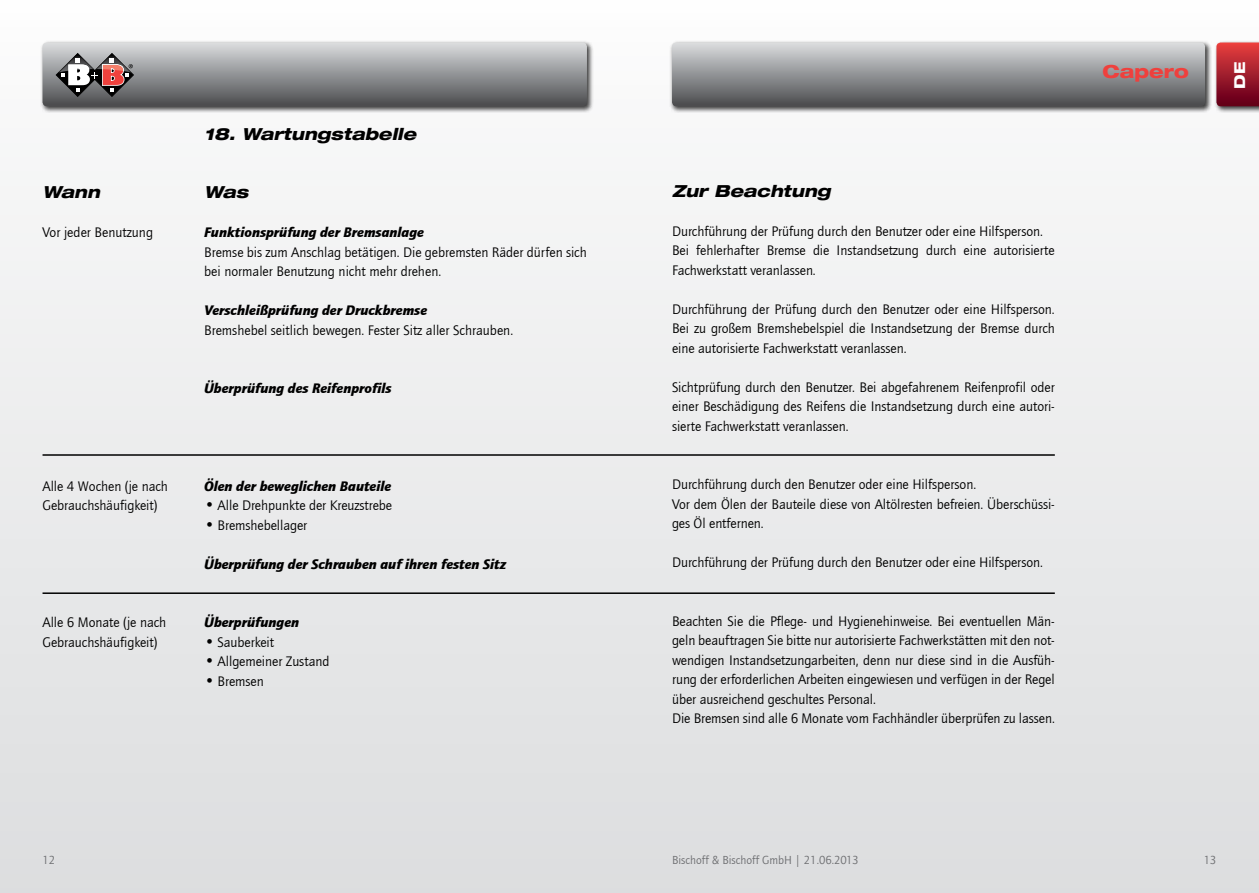
<style>
.page{position:relative;width:1259px;height:893px;background:#fff}
.page>*{position:absolute;margin:0;border:0;box-sizing:border-box;transform-origin:0 0}
.t1{font:800 18px "Helve Neu Hea Ext";color:#ef403d}
.t2{font:800 16.5px "Helve Neu Hea Ext Obl";color:#000}
.t3{font:800 15px "Helve Neu Hea Ext";color:#fff}
.t4{font:14.25px/19.5px "Quay Sans";letter-spacing:-.005em;color:#000}
.t5{font:italic 900 14.25px "Quay Sans";color:#000}
.t6{font:12px "Quay Sans";color:#6d6e71}
.s1{font-size:16.5px}
</style>
<div class="page">
<div style="left:0;top:0;width:1259px;height:893px;background:linear-gradient(to bottom,#fcfcfc,#dcdddf)"></div>
<div style="left:40px;top:40px;width:553px;height:73px;background:#000;opacity:.75"></div>
<div style="left:669px;top:40px;width:542px;height:73px;background:#000;opacity:.75"></div>
<svg style="left:672px;top:43px;width:533px;height:63px;background:#929396"></svg>
<div style="left:1213px;top:40px;width:46px;height:73px;background:#000;opacity:.75"></div>
<svg style="left:1216px;top:43px;width:43px;height:63px;background:#a31f2e"></svg>
<svg style="left:43px;top:43px;width:544px;height:63px;background:#909092"></svg>
<hr style="left:43px;top:454px;width:1011px;height:2px;background:#000">
<hr style="left:43px;top:592px;width:1011px;height:2px;background:#000">
<p class="t1" style="left:1102px;top:60px;width:88px">Capero</p>
<p class="t3" style="left:1230px;top:89px;width:28px;rotate:-90deg">DE</p>
<p class="t2" style="left:204px;top:123px;width:213px">18. Wartungstabelle</p>
<p class="t2" style="left:43px;top:182px;width:59px">Wann</p>
<p class="t4" style="left:43px;top:223px;width:112px">Vor jeder Benutzung</p>
<p class="t2" style="left:204px;top:182px;width:46px">Was</p>
<p class="t5" style="left:204px;top:224px;width:221px">Funktionsprüfung der Bremsanlage</p>
<p class="t4" style="left:204px;top:242px;width:384px">Bremse bis zum Anschlag betätigen. Die gebremsten Räder dürfen sich bei normaler Benutzung nicht mehr drehen.</p>
<p class="t5" style="left:204px;top:302px;width:224px">Verschleißprüfung der Druckbremse</p>
<p class="t4" style="left:204px;top:320px;width:310px">Bremshebel seitlich bewegen. Fester Sitz aller Schrauben.</p>
<p class="t5" style="left:204px;top:380px;width:189px">Überprüfung des Reifenprofils</p>
<p class="t2" style="left:672px;top:180px;width:160px">Zur Beachtung</p>
<p class="t4" style="left:672px;top:222px;width:384px">Durchführung der Prüfung durch den Benutzer oder eine Hilfsperson.<br>Bei fehlerhafter Bremse die Instandsetzung durch eine autorisierte<br>Fachwerkstatt veranlassen.</p>
<p class="t4" style="left:672px;top:300px;width:384px;text-align:justify">Durchführung der Prüfung durch den Benutzer oder eine Hilfsperson.<br>Bei zu großem Bremshebelspiel die Instandsetzung der Bremse durch eine autorisierte Fachwerkstatt veranlassen.</p>
<p class="t4" style="left:672px;top:378px;width:384px;text-align:justify">Sichtprüfung durch den Benutzer. Bei abgefahrenem Reifenprofil oder einer Beschädigung des Reifens die Instandsetzung durch eine autori&shy;sierte Fachwerkstatt veranlassen.</p>
<p class="t4" style="left:43px;top:476px;width:127px">Alle 4 Wochen (je nach<br>Gebrauchshäufigkeit)</p>
<p class="t5" style="left:204px;top:477px;width:189px">Ölen der beweglichen Bauteile</p>
<p class="t4" style="left:204px;top:496px;width:189px"><span class="s1">•</span> Alle Drehpunkte der Kreuzstrebe</p>
<p class="t4" style="left:204px;top:515px;width:105px"><span class="s1">•</span> Bremshebellager</p>
<p class="t5" style="left:204px;top:555px;width:304px">Überprüfung der Schrauben auf ihren festen Sitz</p>
<p class="t4" style="left:672px;top:475px;width:384px">Durchführung durch den Benutzer oder eine Hilfsperson.<br>Vor dem Ölen der Bauteile diese von Altölresten befreien. Überschüssi&shy;ges Öl entfernen.</p>
<p class="t4" style="left:672px;top:553px;width:372px">Durchführung der Prüfung durch den Benutzer oder eine Hilfsperson.</p>
<p class="t4" style="left:43px;top:613px;width:125px">Alle 6 Monate (je nach<br>Gebrauchshäufigkeit)</p>
<p class="t5" style="left:204px;top:614px;width:97px">Überprüfungen</p>
<p class="t4" style="left:204px;top:632px;width:71px"><span class="s1">•</span> Sauberkeit</p>
<p class="t4" style="left:204px;top:652px;width:127px"><span class="s1">•</span> Allgemeiner Zustand</p>
<p class="t4" style="left:204px;top:671px;width:61px"><span class="s1">•</span> Bremsen</p>
<p class="t4" style="left:672px;top:611px;width:384px">Beachten Sie die Pflege- und Hygienehinweise. Bei eventuellen Män&shy;geln beauftragen Sie bitte nur autorisierte Fachwerkstätten mit den not&shy;wendigen Instandsetzungarbeiten, denn nur diese sind in die Ausfüh&shy;rung der erforderlichen Arbeiten eingewiesen und verfügen in der Regel über ausreichend geschultes Personal.<br>Die Bremsen sind alle 6 Monate vom Fachhändler überprüfen zu lassen.</p>
<p class="t6" style="left:43px;top:853px;width:14px">12</p>
<p class="t6" style="left:672px;top:853px;width:188px">Bischoff &amp; Bischoff GmbH | 21.06.2013</p>
<p class="t6" style="left:1203px;top:853px;width:14px">13</p>
</div>
